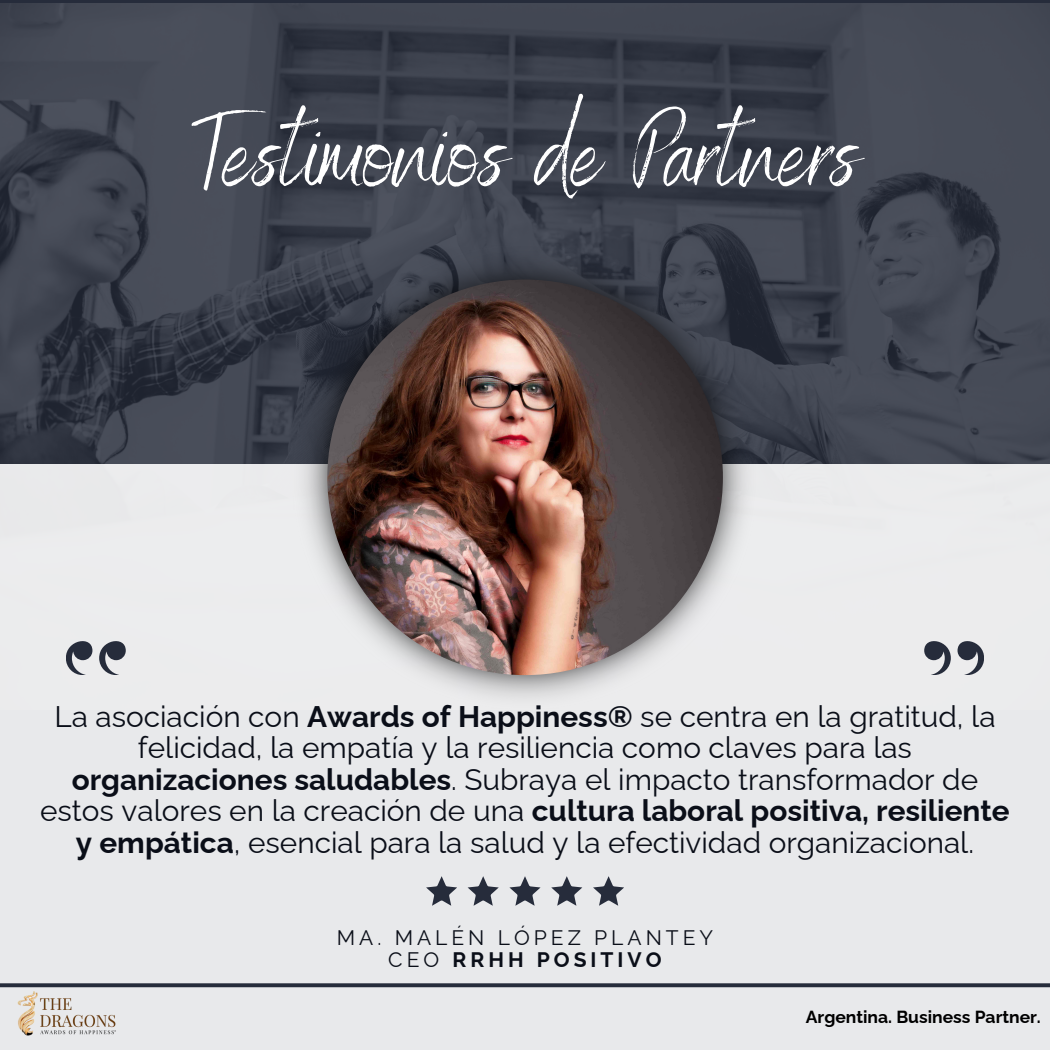
<style>
.page{position:relative;width:1050px;height:1050px;background:#fff}
.page>*{position:absolute;margin:0;border:0;box-sizing:border-box;transform-origin:0 0}
.t1{font:105px "Benedict";color:#fff}
.t2{font:29.75px/31.5px "Raleway";color:#0a0e18;text-align:center}
.t3{font:21px/22.3px "Raleway";letter-spacing:.19em;color:#0a0e18;text-align:center}
.t4{font:700 17.5px "Raleway";color:#000}
.s1{font-weight:700}
</style>
<div class="page">
<img style="left:0;top:4px;width:1050px;height:461px">
<div style="left:0;top:465px;width:1050px;height:585px;background:#e8e9eb"></div>
<img style="left:293px;top:246px;width:464px;height:450px">
<img style="left:327px;top:280px;width:396px;height:395px;border-radius:50%">
<svg style="left:426px;top:876px;width:31px;height:30px"></svg>
<svg style="left:468px;top:876px;width:30px;height:30px"></svg>
<svg style="left:509px;top:876px;width:31px;height:30px"></svg>
<svg style="left:551px;top:876px;width:31px;height:30px"></svg>
<svg style="left:593px;top:876px;width:31px;height:30px"></svg>
<svg style="left:924px;top:641px;width:60px;height:34px"></svg>
<svg style="left:66px;top:641px;width:60px;height:34px"></svg>
<svg style="left:0;top:983px;width:1050px;height:4px;background:#343a48"></svg>
<img style="left:17px;top:991px;width:99px;height:45px">
<h2 class="t1" style="left:192px;top:86px;width:668px">Testimonios de Partners</h2>
<p class="t2" style="left:40px;top:700px;width:971px">La asociación con <span class="s1">Awards of Happiness®</span> se centra en la gratitud, la felicidad, la empatía y la resiliencia como claves para las <span class="s1">organizaciones saludables</span>. Subraya el impacto transformador de estos valores en la creación de una <span class="s1">cultura laboral positiva, resiliente y empática</span>, esencial para la salud y la efectividad organizacional.</p>
<p class="t3" style="left:337px;top:926px;width:378px">MA. MALÉN LÓPEZ PLANTEY<br>CEO <span class="s1">RRHH POSITIVO</span></p>
<p class="t4" style="left:806px;top:1007px;width:237px">Argentina. Business Partner.</p>
</div>
